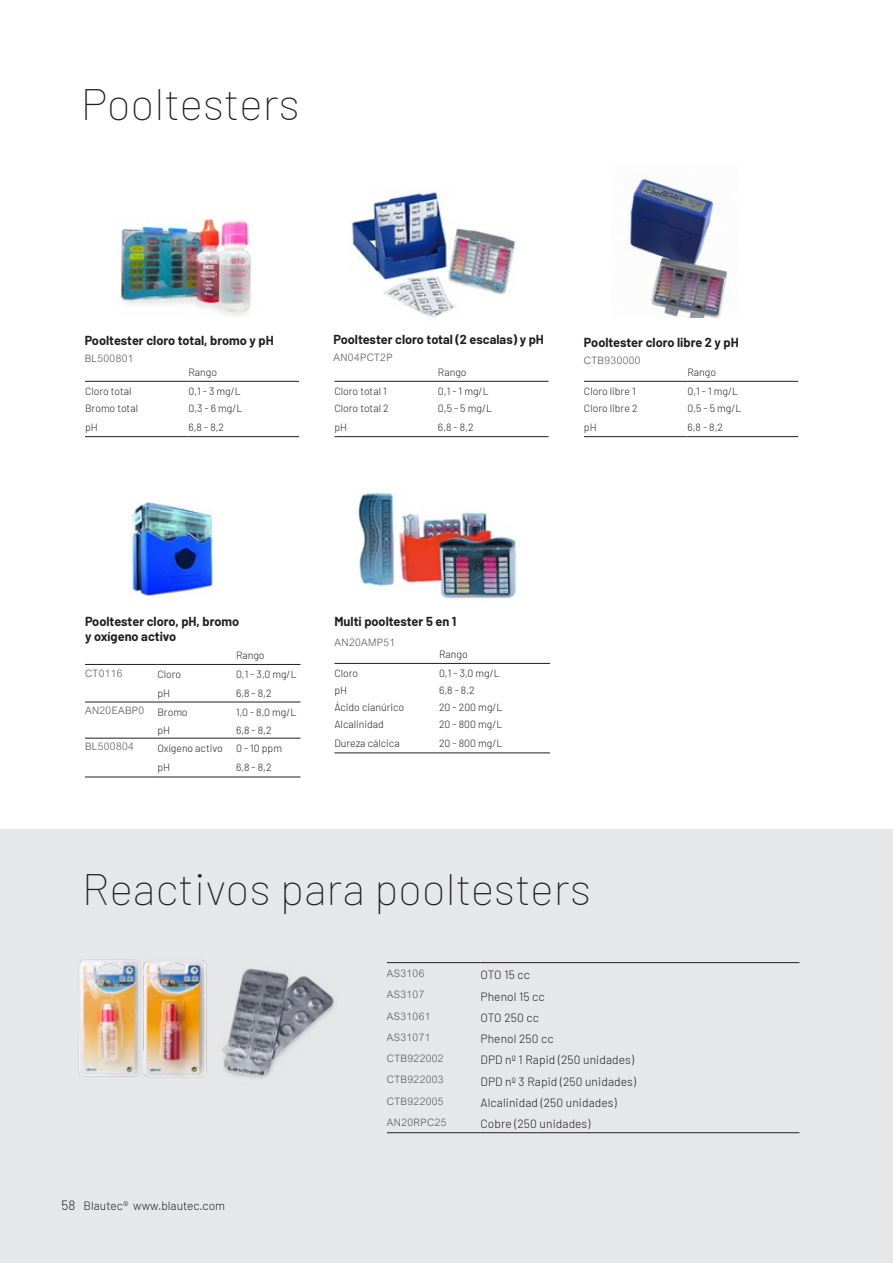
<style>
.page{position:relative;width:893px;height:1263px;background:#fff}
.page>*{position:absolute;margin:0;border:0;box-sizing:border-box;transform-origin:0 0}
.Titol_esq{font:100 45px "Barlow";color:#231f20}
.Texte_8pt_medium{font:700 12.75px "Barlow";color:#231f20}
.Texte_8pt{font:300 12px "Barlow";letter-spacing:.01em;color:#231f20}
.Paginació_esquerra{font:300 12px "Barlow";color:#231f20}
.Referencia_7pt{font:300 10.5px "Barlow";color:#231f20}
.Texte_8pt-2{font:300 10.2px "Arial Nova";letter-spacing:.04em;color:#57585a}
.Referencia_7pt-2{font:300 10.2px "Arial Nova";letter-spacing:.04em;color:#57585a}
.Texte_8pt_medium-2{font:300 10.2px "Arial Nova";letter-spacing:.04em;color:#57585a}
.s1{font-size:13.5px}
</style>
<div class="page">
<hr style="left:85px;top:381px;width:104px;height:1px;background:#231f20">
<hr style="left:189px;top:381px;width:110px;height:1px;background:#231f20">
<hr style="left:85px;top:436px;width:104px;height:1px;background:#231f20">
<hr style="left:189px;top:436px;width:110px;height:1px;background:#231f20">
<div style="left:0;top:829px;width:893px;height:434px;background:#e6e7e9"></div>
<hr style="left:387px;top:1132px;width:93px;height:1px;background:#231f20">
<hr style="left:480px;top:1132px;width:319px;height:1px;background:#231f20">
<hr style="left:387px;top:962px;width:93px;height:1px;background:#231f20">
<hr style="left:480px;top:962px;width:319px;height:1px;background:#231f20">
<img style="left:120px;top:217px;width:132px;height:99px">
<hr style="left:334px;top:381px;width:104px;height:1px;background:#231f20">
<hr style="left:438px;top:381px;width:111px;height:1px;background:#231f20">
<hr style="left:334px;top:436px;width:104px;height:1px;background:#231f20">
<hr style="left:438px;top:436px;width:111px;height:1px;background:#231f20">
<img style="left:352px;top:192px;width:163px;height:126px">
<hr style="left:334px;top:663px;width:105px;height:1px;background:#231f20">
<hr style="left:439px;top:663px;width:111px;height:1px;background:#231f20">
<hr style="left:334px;top:753px;width:105px;height:1px;background:#231f20">
<hr style="left:439px;top:753px;width:111px;height:1px;background:#231f20">
<img style="left:358px;top:492px;width:159px;height:107px">
<hr style="left:85px;top:664px;width:72px;height:1px;background:#231f20">
<hr style="left:157px;top:664px;width:79px;height:1px;background:#231f20">
<hr style="left:236px;top:664px;width:64px;height:1px;background:#231f20">
<hr style="left:85px;top:702px;width:72px;height:1px;background:#231f20">
<hr style="left:157px;top:702px;width:79px;height:1px;background:#231f20">
<hr style="left:236px;top:702px;width:64px;height:1px;background:#231f20">
<hr style="left:85px;top:738px;width:72px;height:1px;background:#231f20">
<hr style="left:157px;top:738px;width:79px;height:1px;background:#231f20">
<hr style="left:236px;top:738px;width:64px;height:1px;background:#231f20">
<hr style="left:85px;top:777px;width:72px;height:1px;background:#231f20">
<hr style="left:157px;top:777px;width:79px;height:1px;background:#231f20">
<hr style="left:236px;top:777px;width:64px;height:1px;background:#231f20">
<img style="left:131px;top:502px;width:83px;height:94px">
<img style="left:222px;top:968px;width:113px;height:111px">
<img style="left:78px;top:959px;width:63px;height:118px">
<img style="left:143px;top:960px;width:64px;height:118px">
<img style="left:626px;top:173px;width:102px;height:145px">
<hr style="left:584px;top:381px;width:103px;height:1px;background:#231f20">
<hr style="left:687px;top:381px;width:111px;height:1px;background:#231f20">
<hr style="left:584px;top:436px;width:103px;height:1px;background:#231f20">
<hr style="left:687px;top:436px;width:111px;height:1px;background:#231f20">
<p class="Titol_esq" style="left:81px;top:72px;width:221px">Pooltesters</p>
<p class="Texte_8pt_medium" style="left:85px;top:331px;width:190px">Pooltester cloro total, bromo y pH</p>
<p class="Referencia_7pt-2" style="left:85px;top:352px;width:50px">BL500801</p>
<p class="Texte_8pt_medium" style="left:333px;top:330px;width:212px">Pooltester cloro total (2 escalas) y pH</p>
<p class="Referencia_7pt-2" style="left:333px;top:352px;width:61px">AN04PCT2P</p>
<p class="Texte_8pt_medium" style="left:584px;top:332px;width:156px">Pooltester cloro libre 2 y pH</p>
<p class="Referencia_7pt-2" style="left:584px;top:354px;width:58px">CTB930000</p>
<p class="Referencia_7pt" style="left:189px;top:364px;width:30px">Rango</p>
<p class="Referencia_7pt" style="left:438px;top:364px;width:30px">Rango</p>
<p class="Referencia_7pt" style="left:687px;top:364px;width:30px">Rango</p>
<p class="Referencia_7pt" style="left:85px;top:384px;width:48px">Cloro total</p>
<p class="Referencia_7pt" style="left:189px;top:384px;width:54px">0,1 - 3 mg/L</p>
<p class="Referencia_7pt" style="left:85px;top:401px;width:55px">Bromo total</p>
<p class="Referencia_7pt" style="left:189px;top:401px;width:55px">0,3 - 6 mg/L</p>
<p class="Referencia_7pt" style="left:85px;top:420px;width:14px">pH</p>
<p class="Referencia_7pt" style="left:189px;top:420px;width:37px">6,8 - 8,2</p>
<p class="Referencia_7pt" style="left:334px;top:384px;width:54px">Cloro total 1</p>
<p class="Referencia_7pt" style="left:438px;top:384px;width:52px">0,1 - 1 mg/L</p>
<p class="Referencia_7pt" style="left:334px;top:401px;width:56px">Cloro total 2</p>
<p class="Referencia_7pt" style="left:438px;top:401px;width:55px">0,5 - 5 mg/L</p>
<p class="Referencia_7pt" style="left:334px;top:420px;width:14px">pH</p>
<p class="Referencia_7pt" style="left:438px;top:420px;width:37px">6,8 - 8,2</p>
<p class="Referencia_7pt" style="left:584px;top:384px;width:53px">Cloro libre 1</p>
<p class="Referencia_7pt" style="left:687px;top:384px;width:52px">0,1 - 1 mg/L</p>
<p class="Referencia_7pt" style="left:584px;top:401px;width:55px">Cloro libre 2</p>
<p class="Referencia_7pt" style="left:687px;top:401px;width:55px">0,5 - 5 mg/L</p>
<p class="Referencia_7pt" style="left:584px;top:420px;width:14px">pH</p>
<p class="Referencia_7pt" style="left:687px;top:420px;width:37px">6,8 - 8,2</p>
<p class="Texte_8pt_medium" style="left:85px;top:611px;width:156px">Pooltester cloro, pH, bromo</p>
<p class="Texte_8pt_medium" style="left:85px;top:627px;width:93px">y oxígeno activo</p>
<p class="Texte_8pt_medium" style="left:334px;top:611px;width:123px">Multi pooltester 5 en 1</p>
<p class="Texte_8pt_medium-2" style="left:334px;top:636px;width:62px">AN20AMP51</p>
<p class="Referencia_7pt" style="left:236px;top:648px;width:30px">Rango</p>
<p class="Referencia_7pt" style="left:439px;top:647px;width:30px">Rango</p>
<p class="Referencia_7pt-2" style="left:85px;top:667px;width:39px">CT0116</p>
<p class="Referencia_7pt" style="left:157px;top:667px;width:25px">Cloro</p>
<p class="Referencia_7pt" style="left:236px;top:667px;width:62px">0,1 - 3,0 mg/L</p>
<p class="Referencia_7pt" style="left:157px;top:686px;width:14px">pH</p>
<p class="Referencia_7pt" style="left:236px;top:686px;width:37px">6,8 - 8,2</p>
<p class="Referencia_7pt-2" style="left:85px;top:705px;width:61px">AN20EABP0</p>
<p class="Referencia_7pt" style="left:157px;top:704px;width:32px">Bromo</p>
<p class="Referencia_7pt" style="left:236px;top:704px;width:62px">1,0 - 8,0 mg/L</p>
<p class="Referencia_7pt" style="left:157px;top:722px;width:14px">pH</p>
<p class="Referencia_7pt" style="left:236px;top:722px;width:37px">6,8 - 8,2</p>
<p class="Referencia_7pt-2" style="left:85px;top:741px;width:50px">BL500804</p>
<p class="Referencia_7pt" style="left:157px;top:741px;width:67px">Oxígeno activo</p>
<p class="Referencia_7pt" style="left:236px;top:741px;width:48px">0 - 10 ppm</p>
<p class="Referencia_7pt" style="left:157px;top:760px;width:14px">pH</p>
<p class="Referencia_7pt" style="left:236px;top:760px;width:37px">6,8 - 8,2</p>
<p class="Referencia_7pt" style="left:334px;top:666px;width:25px">Cloro</p>
<p class="Referencia_7pt" style="left:439px;top:666px;width:62px">0,1 - 3,0 mg/L</p>
<p class="Referencia_7pt" style="left:334px;top:683px;width:14px">pH</p>
<p class="Referencia_7pt" style="left:439px;top:683px;width:37px">6,8 - 8,2</p>
<p class="Referencia_7pt" style="left:334px;top:700px;width:71px">Ácido cianúrico</p>
<p class="Referencia_7pt" style="left:439px;top:700px;width:65px">20 - 200 mg/L</p>
<p class="Referencia_7pt" style="left:334px;top:717px;width:51px">Alcalinidad</p>
<p class="Referencia_7pt" style="left:439px;top:717px;width:65px">20 - 800 mg/L</p>
<p class="Referencia_7pt" style="left:334px;top:736px;width:67px">Dureza cálcica</p>
<p class="Referencia_7pt" style="left:439px;top:736px;width:65px">20 - 800 mg/L</p>
<p class="Titol_esq" style="left:82px;top:856px;width:511px">Reactivos para pooltesters</p>
<p class="Paginació_esquerra" style="left:62px;top:1196px;width:165px"><span class="s1">58</span> Blautec® www.blautec.com</p>
<p class="Texte_8pt-2" style="left:387px;top:968px;width:39px">AS3106</p>
<p class="Texte_8pt" style="left:480px;top:966px;width:51px">OTO 15 cc</p>
<p class="Texte_8pt-2" style="left:387px;top:989px;width:39px">AS3107</p>
<p class="Texte_8pt" style="left:480px;top:987px;width:66px">Phenol 15 cc</p>
<p class="Texte_8pt-2" style="left:387px;top:1010px;width:45px">AS31061</p>
<p class="Texte_8pt" style="left:480px;top:1009px;width:60px">OTO 250 cc</p>
<p class="Texte_8pt-2" style="left:387px;top:1031px;width:45px">AS31071</p>
<p class="Texte_8pt" style="left:480px;top:1030px;width:75px">Phenol 250 cc</p>
<p class="Texte_8pt-2" style="left:387px;top:1053px;width:58px">CTB922002</p>
<p class="Texte_8pt" style="left:480px;top:1051px;width:155px">DPD nº 1 Rapid (250 unidades)</p>
<p class="Texte_8pt-2" style="left:387px;top:1074px;width:58px">CTB922003</p>
<p class="Texte_8pt" style="left:480px;top:1073px;width:157px">DPD nº 3 Rapid (250 unidades)</p>
<p class="Texte_8pt-2" style="left:387px;top:1095px;width:58px">CTB922005</p>
<p class="Texte_8pt" style="left:480px;top:1094px;width:138px">Alcalinidad (250 unidades)</p>
<p class="Texte_8pt-2" style="left:387px;top:1116px;width:61px">AN20RPC25</p>
<p class="Texte_8pt" style="left:480px;top:1115px;width:111px">Cobre (250 unidades)</p>
</div>
